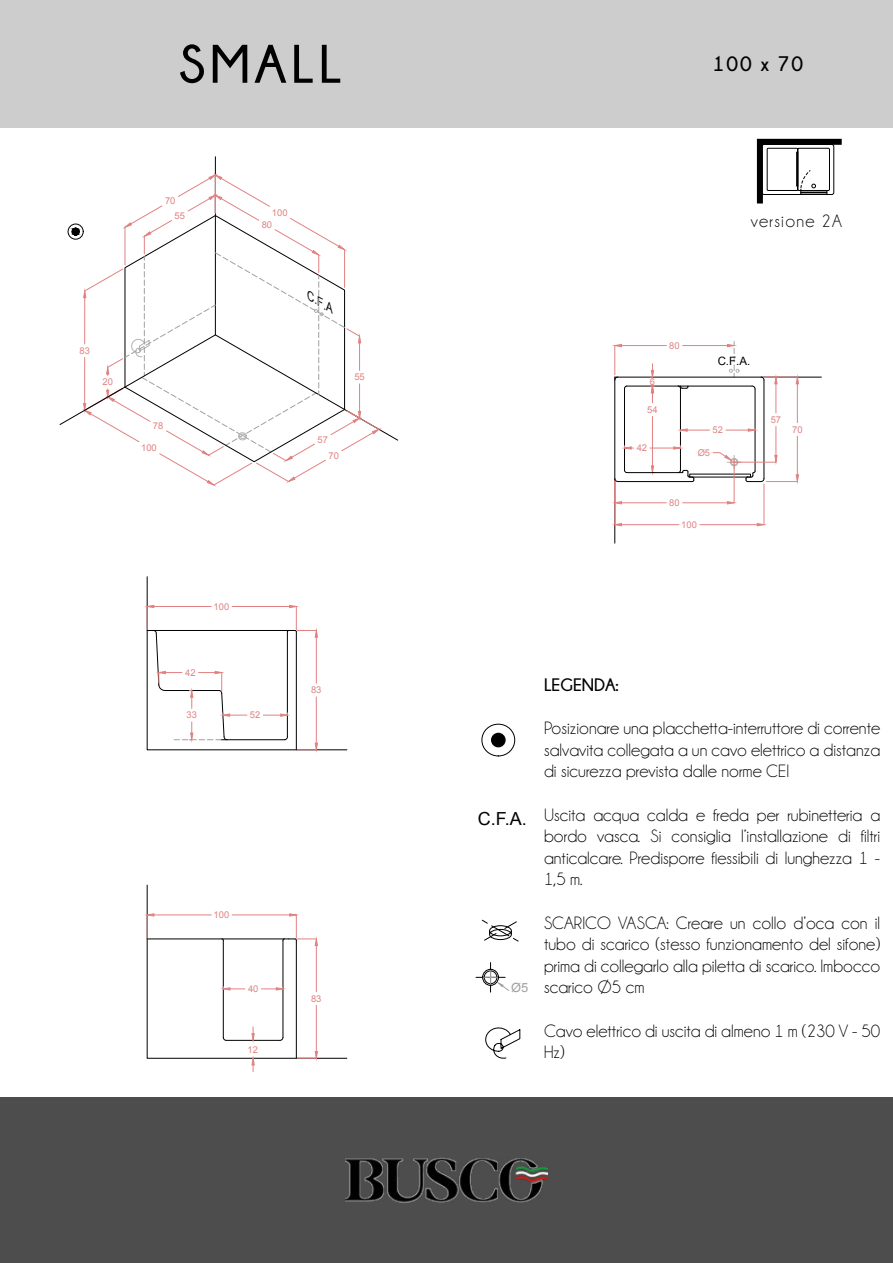
<style>
.page{position:relative;width:893px;height:1263px;background:#fff}
.page>*{position:absolute;margin:0;border:0;box-sizing:border-box;transform-origin:0 0}
.t1{font:700 54px "Champagne&Limousines";letter-spacing:.09em;color:#000}
.t2{font:700 21px "Champagne&Limousines";color:#000}
.t3{font:18px/21.6px "Champagne&Limousines";color:#000;text-align:justify}
.t4{font:18px "Champagne&Limousines";letter-spacing:.07em;color:#000}
.t5{font:700 18px "Champagne&Limousines";color:#000}
.t6{font:18px "Arial";color:#000}
.t7{font:12.75px "Arial";color:#a1a1a1}
.t8{font:11.55px "Arial";color:#000}
.t9{font:italic 11.55px "Arial";color:#000}
.t10{font:9.45px "Arial";color:#e18282}
</style>
<div class="page">
<div style="left:0;top:1097px;width:893px;height:166px;background:#4d4d4d"></div>
<img style="left:345px;top:1157px;width:203px;height:46px">
<div style="left:0;top:0;width:893px;height:128px;background:#cdcdcd"></div>
<svg style="left:485px;top:1027px;width:35px;height:32px"></svg>
<svg style="left:476px;top:962px;width:33px;height:30px"></svg>
<div style="left:482px;top:724px;width:33px;height:32px;border:1px solid #000;border-radius:50%"></div>
<div style="left:491px;top:733px;width:15px;height:14px;background:#000;border-radius:50%"></div>
<svg style="left:481px;top:919px;width:38px;height:23px"></svg>
<svg style="left:756px;top:138px;width:86px;height:66px"></svg>
<svg style="left:60px;top:174px;width:320px;height:312px"></svg>
<hr style="left:615px;top:377px;width:206px;height:1px;background:#000">
<hr style="left:678px;top:386px;width:74px;height:1px;background:#000">
<hr style="left:627px;top:386px;width:51px;height:1px;background:#000">
<hr style="left:614px;top:377px;width:1px;height:166px;background:#000">
<hr style="left:624px;top:388px;width:1px;height:82px;background:#000">
<hr style="left:618px;top:481px;width:74px;height:1px;background:#000">
<hr style="left:763px;top:380px;width:1px;height:98px;background:#000">
<hr style="left:755px;top:389px;width:1px;height:82px;background:#000">
<hr style="left:680px;top:388px;width:1px;height:82px;background:#000">
<hr style="left:733px;top:462px;width:43px;height:1px;background:#e18282">
<svg style="left:774px;top:426px;width:4px;height:37px"></svg>
<svg style="left:751px;top:376px;width:27px;height:37px"></svg>
<hr style="left:734px;top:464px;width:1px;height:39px;background:#e18282">
<hr style="left:683px;top:502px;width:44px;height:1px;background:#e18282">
<hr style="left:621px;top:502px;width:45px;height:1px;background:#e18282">
<svg style="left:727px;top:501px;width:8px;height:4px"></svg>
<svg style="left:614px;top:469px;width:14px;height:36px"></svg>
<hr style="left:763px;top:377px;width:34px;height:1px;background:#e18282">
<hr style="left:766px;top:481px;width:31px;height:1px;background:#e18282">
<hr style="left:797px;top:384px;width:1px;height:39px;background:#e18282">
<hr style="left:797px;top:436px;width:1px;height:39px;background:#e18282">
<svg style="left:795px;top:376px;width:4px;height:9px"></svg>
<svg style="left:795px;top:474px;width:4px;height:8px"></svg>
<hr style="left:614px;top:481px;width:1px;height:44px;background:#e18282">
<hr style="left:764px;top:484px;width:1px;height:41px;background:#e18282">
<hr style="left:621px;top:524px;width:58px;height:1px;background:#e18282">
<hr style="left:700px;top:524px;width:57px;height:1px;background:#e18282">
<svg style="left:614px;top:523px;width:8px;height:3px"></svg>
<svg style="left:756px;top:523px;width:9px;height:3px"></svg>
<hr style="left:652px;top:416px;width:1px;height:50px;background:#e18282">
<svg style="left:651px;top:465px;width:4px;height:7px"></svg>
<svg style="left:650px;top:446px;width:31px;height:4px"></svg>
<svg style="left:624px;top:446px;width:9px;height:4px"></svg>
<svg style="left:650px;top:385px;width:5px;height:18px"></svg>
<svg style="left:650px;top:364px;width:4px;height:14px"></svg>
<hr style="left:621px;top:345px;width:45px;height:1px;background:#e18282">
<hr style="left:683px;top:345px;width:44px;height:1px;background:#e18282">
<svg style="left:614px;top:344px;width:14px;height:45px"></svg>
<svg style="left:727px;top:341px;width:12px;height:36px"></svg>
<svg style="left:677px;top:469px;width:18px;height:13px"></svg>
<svg style="left:677px;top:385px;width:12px;height:4px"></svg>
<svg style="left:713px;top:452px;width:52px;height:30px"></svg>
<hr style="left:627px;top:472px;width:56px;height:1px;background:#000">
<svg style="left:680px;top:428px;width:30px;height:4px"></svg>
<svg style="left:726px;top:428px;width:30px;height:4px"></svg>
<svg style="left:146px;top:576px;width:202px;height:175px"></svg>
<svg style="left:146px;top:884px;width:202px;height:188px"></svg>
<h1 class="t1" style="left:179px;top:34px;width:165px">SMALL</h1>
<p class="t2" style="left:713px;top:52px;width:92px">100 x 70</p>
<p class="t10" style="left:165px;top:195px;width:12px">70</p>
<p class="t10" style="left:175px;top:210px;width:12px">55</p>
<p class="t10" style="left:79px;top:344px;width:12px">83</p>
<p class="t10" style="left:103px;top:376px;width:12px">20</p>
<p class="t10" style="left:153px;top:420px;width:12px">78</p>
<p class="t10" style="left:141px;top:441px;width:17px">100</p>
<p class="t10" style="left:272px;top:206px;width:17px">100</p>
<p class="t10" style="left:262px;top:219px;width:12px">80</p>
<p class="t9" style="left:313px;top:289px;width:31px;rotate:30deg">C.F.A</p>
<p class="t10" style="left:354px;top:371px;width:12px">55</p>
<p class="t10" style="left:318px;top:433px;width:12px">57</p>
<p class="t10" style="left:328px;top:449px;width:12px">70</p>
<p class="t10" style="left:214px;top:600px;width:17px">100</p>
<p class="t10" style="left:185px;top:666px;width:12px">42</p>
<p class="t10" style="left:187px;top:709px;width:12px">33</p>
<p class="t10" style="left:250px;top:709px;width:12px">52</p>
<p class="t10" style="left:311px;top:684px;width:12px">83</p>
<p class="t10" style="left:214px;top:909px;width:17px">100</p>
<p class="t10" style="left:248px;top:983px;width:12px">40</p>
<p class="t10" style="left:248px;top:1043px;width:12px">12</p>
<p class="t10" style="left:311px;top:992px;width:12px">83</p>
<p class="t4" style="left:751px;top:212px;width:93px">versione 2A</p>
<p class="t10" style="left:650px;top:375px;width:7px">6</p>
<p class="t10" style="left:647px;top:403px;width:12px">54</p>
<p class="t10" style="left:669px;top:339px;width:12px">80</p>
<p class="t10" style="left:637px;top:442px;width:12px">42</p>
<p class="t8" style="left:718px;top:353px;width:34px">C.F.A.</p>
<p class="t10" style="left:713px;top:424px;width:12px">52</p>
<p class="t10" style="left:698px;top:446px;width:14px">Ø5</p>
<p class="t10" style="left:669px;top:497px;width:12px">80</p>
<p class="t10" style="left:681px;top:518px;width:17px">100</p>
<p class="t10" style="left:771px;top:413px;width:12px">57</p>
<p class="t10" style="left:792px;top:423px;width:12px">70</p>
<p class="t6" style="left:478px;top:807px;width:51px">C.F.A.</p>
<p class="t7" style="left:511px;top:979px;width:19px">Ø5</p>
<p class="t5" style="left:544px;top:675px;width:76px">LEGENDA:</p>
<p class="t3" style="left:544px;top:717px;width:338px">Posizionare una placchetta-interruttore di corrente salvavita collegata a un cavo elettrico a distanza di sicurezza prevista dalle norme CEI</p>
<p class="t3" style="left:544px;top:804px;width:338px">Uscita acqua calda e freda per rubinetteria a bordo vasca. Si consiglia l’installazione di filtri anticalcare. Predisporre flessibili di lunghezza 1 - 1,5 m.</p>
<p class="t3" style="left:544px;top:912px;width:338px">SCARICO VASCA: Creare un collo d’oca con il tubo di scarico (stesso funzionamento del sifone) prima di collegarlo alla piletta di scarico. Imbocco scarico Ø5 cm</p>
<p class="t3" style="left:544px;top:1020px;width:338px">Cavo elettrico di uscita di almeno 1 m (230 V - 50<br>Hz)</p>
</div>
